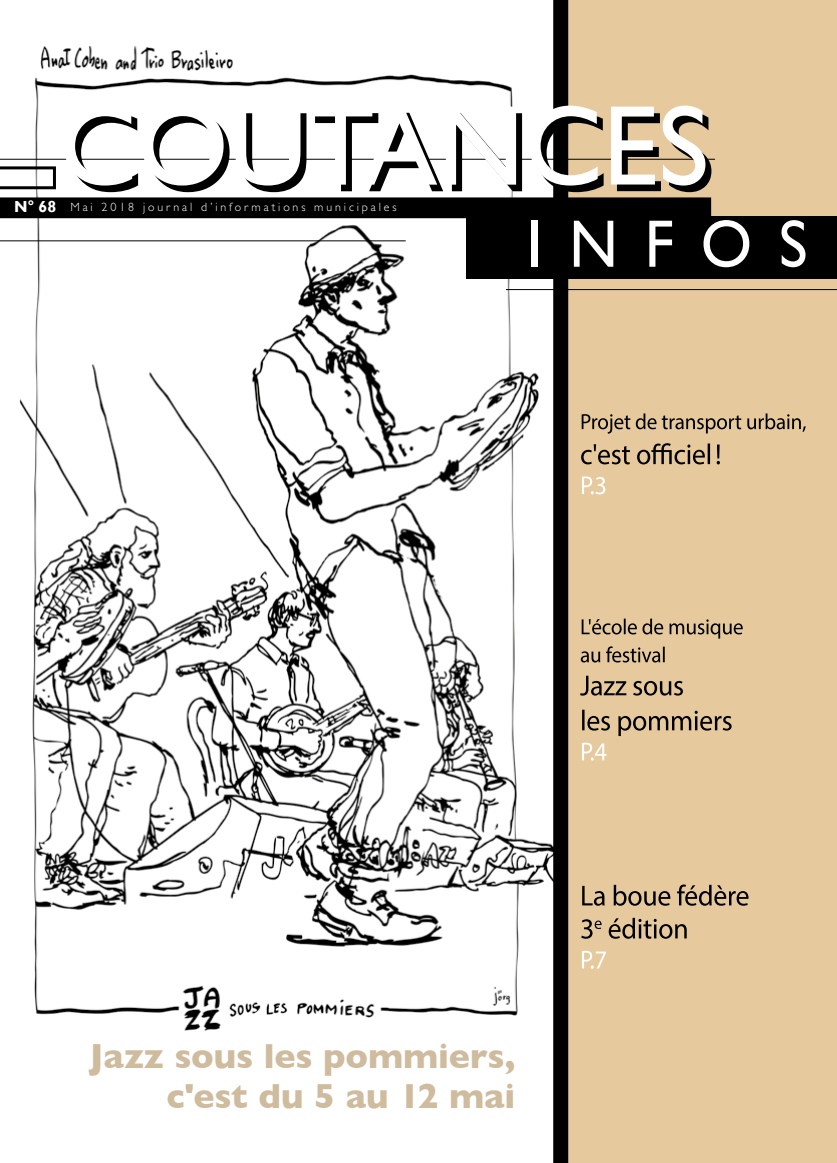
<style>
.page{position:relative;width:837px;height:1163px;background:#fff}
.page>*{position:absolute;margin:0;border:0;box-sizing:border-box;transform-origin:0 0}
.t1{font:114.3px "Gill Sans";color:#000}
.t2{font:67.4px "Gill Sans";letter-spacing:.43em;color:#fff;scale:.93 1}
.t3{font:700 35.4px/40px "Gill Sans";letter-spacing:-.005em;color:#cfbc9e;text-align:right}
.t4{font:700 16px "Gill Sans";color:#fff}
.t5{font:300 12px "Gill Sans MT Std";letter-spacing:.24em;color:#fff}
</style>
<div class="page">
<img style="left:0;top:46px;width:553px;height:985px">
<hr style="left:0;top:240px;width:405px;height:1px;background:#000">
<div style="left:558px;top:0;width:278px;height:1162px;background:#e6c99d"></div>
<div style="left:553px;top:0;width:15px;height:1162px;background:#000"></div>
<div style="left:467px;top:217px;width:369px;height:62px;background:#000"></div>
<div style="left:0;top:197px;width:710px;height:21px;background:#000"></div>
<svg style="left:0;top:166px;width:56px;height:23px"></svg>
<hr style="left:506px;top:289px;width:330px;height:1px;background:#000">
<hr style="left:0;top:159px;width:714px;height:1px;background:#000">
<svg style="left:582px;top:950px;width:23px;height:18px"></svg>
<svg style="left:581px;top:917px;width:105px;height:21px"></svg>
<svg style="left:582px;top:884px;width:166px;height:21px"></svg>
<svg style="left:582px;top:742px;width:24px;height:18px"></svg>
<svg style="left:582px;top:709px;width:149px;height:27px"></svg>
<svg style="left:580px;top:675px;width:102px;height:20px"></svg>
<svg style="left:580px;top:646px;width:84px;height:16px"></svg>
<svg style="left:581px;top:618px;width:161px;height:20px"></svg>
<svg style="left:582px;top:476px;width:23px;height:18px"></svg>
<svg style="left:581px;top:443px;width:138px;height:21px"></svg>
<svg style="left:581px;top:413px;width:224px;height:20px"></svg>
<h3 class="t4" style="left:14px;top:197px;width:43px">N° 68</h3>
<h1 class="t1" style="left:64px;top:85px;width:651px">COUTANCES</h1>
<p class="t5" style="left:70px;top:199px;width:327px">Mai 2018 journal d’informations municipales</p>
<h2 class="t2" style="left:526px;top:204px;width:303px">INFOS</h2>
<h3 class="t3" style="left:89px;top:1035px;width:427px">Jazz sous les pommiers, c'est du 5 au 12 mai</h3>
</div>
